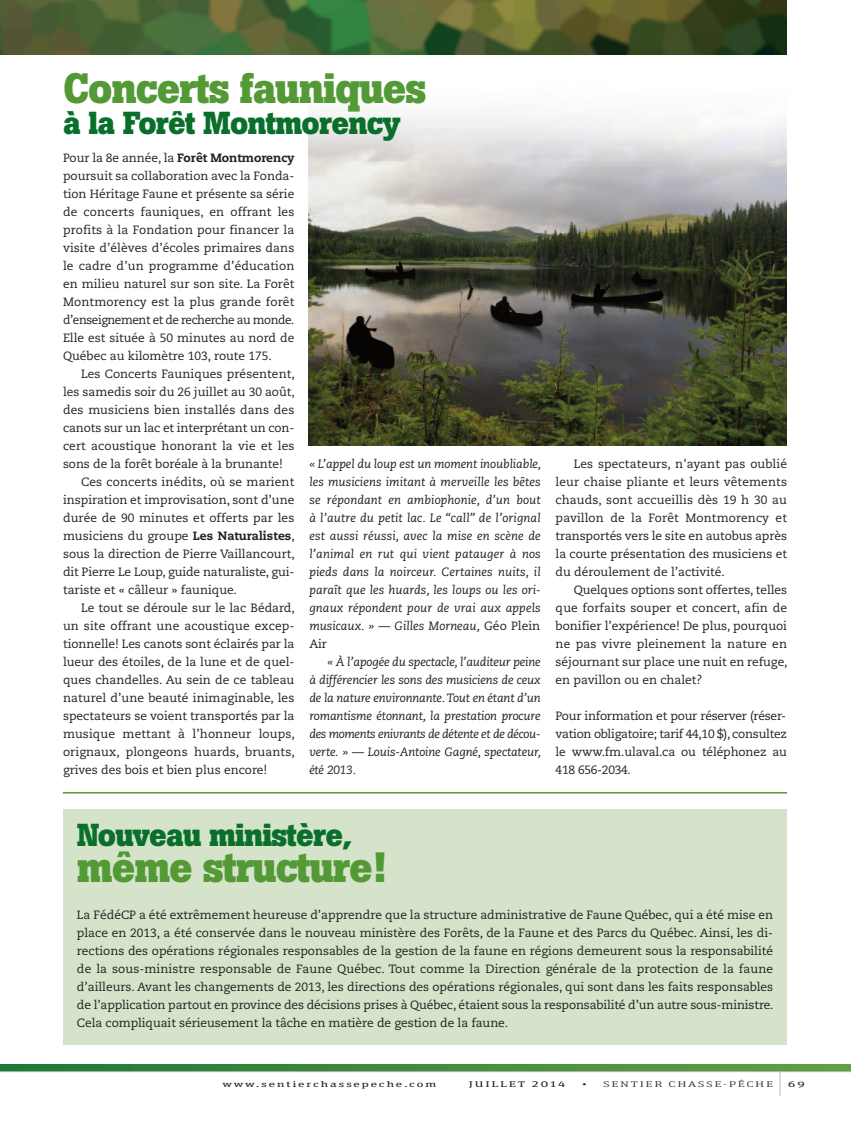
<style>
.page{position:relative;width:851px;height:1126px;background:#fff}
.page>*{position:absolute;margin:0;border:0;box-sizing:border-box;transform-origin:0 0}
.t1{font:700 42px "Boton";letter-spacing:-.025em;color:#539a36}
.t2{font:700 31.5px "Boton";letter-spacing:-.025em;color:#096f2b}
.t3{font:12px/18px "Caecilia";color:#231f20;text-align:justify}
.t4{font:italic 12px/18px "Caecilia";letter-spacing:-.01em;color:#231f20;text-align:justify}
.t5{font:8.25px "Unit Slab OT";letter-spacing:.12em;color:#231f20;scale:1.65 1}
.t6{font:300 8.25px "Unit Slab OT";letter-spacing:.12em;color:#231f20;scale:1.65 1}
.s1{font-weight:800}
.s2{font-style:normal}
.s3{font-weight:400}
</style>
<div class="page">
<img style="left:309px;top:232px;width:477px;height:213px">
<img style="left:786px;top:175px;width:1px;height:57px">
<img style="left:294px;top:54px;width:492px;height:178px">
<svg style="left:786px;top:160px;width:1px;height:15px"></svg>
<img style="left:786px;top:54px;width:1px;height:106px">
<div style="left:63px;top:808px;width:723px;height:235px;background:#d4e3ca"></div>
<img style="left:0;top:0;width:786px;height:54px">
<svg style="left:0;top:1064px;width:850px;height:7px;background:#418c3d"></svg>
<hr style="left:0;top:1071px;width:850px;height:1px;background:#bcbdc0">
<svg style="left:779px;top:1071px;width:1px;height:24px"></svg>
<hr style="left:63px;top:792px;width:724px;height:1px;background:#539a36">
<h1 class="t1" style="left:63px;top:73px;width:365px">Concerts fauniques</h1>
<h2 class="t2" style="left:63px;top:112px;width:339px">à la Forêt Montmorency</h2>
<p class="t3" style="left:63px;top:150px;width:233px">Pour la 8e année, la <span class="s1">Forêt Montmorency </span>poursuit sa collaboration avec la Fonda&shy;tion Héritage Faune et présente sa série de concerts fauniques, en offrant les profits à la Fondation pour financer la visite d’élèves d’écoles primaires dans le cadre d’un programme d’éducation en milieu naturel sur son site. La Forêt Montmorency est la plus grande forêt d’enseignement et de recherche au monde.<br>Elle est située à 50 minutes au nord de Québec au kilomètre 103, route 175.</p>
<p class="t3" style="left:81px;top:366px;width:215px">Les Concerts Fauniques présentent,</p>
<p class="t3" style="left:63px;top:384px;width:233px">les samedis soir du 26 juillet au 30 août,</p>
<p class="t3" style="left:63px;top:402px;width:233px">des musiciens bien installés dans des</p>
<p class="t3" style="left:63px;top:420px;width:233px">canots sur un lac et interprétant un con-</p>
<p class="t3" style="left:63px;top:438px;width:233px">cert acoustique honorant la vie et les</p>
<p class="t3" style="left:63px;top:456px;width:221px">sons de la forêt boréale à la brunante!</p>
<p class="t3" style="left:81px;top:474px;width:215px">Ces concerts inédits, où se marient</p>
<p class="t3" style="left:63px;top:492px;width:233px">inspiration et improvisation, sont d’une</p>
<p class="t3" style="left:63px;top:510px;width:233px">durée de 90 minutes et offerts par les</p>
<p class="t3" style="left:63px;top:528px;width:233px">musiciens du groupe <span class="s1">Les Naturalistes</span>,</p>
<p class="t3" style="left:63px;top:546px;width:233px">sous la direction de Pierre Vaillancourt,</p>
<p class="t3" style="left:63px;top:564px;width:233px">dit Pierre Le Loup, guide naturaliste, gui-</p>
<p class="t3" style="left:63px;top:582px;width:175px">tariste et « câlleur » faunique.</p>
<p class="t3" style="left:81px;top:600px;width:215px">Le tout se déroule sur le lac Bédard,</p>
<p class="t3" style="left:63px;top:618px;width:233px">un site offrant une acoustique excep-</p>
<p class="t3" style="left:63px;top:636px;width:233px">tionnelle! Les canots sont éclairés par la</p>
<p class="t3" style="left:63px;top:654px;width:233px">lueur des étoiles, de la lune et de quel-</p>
<p class="t3" style="left:63px;top:672px;width:233px">ques chandelles. Au sein de ce tableau</p>
<p class="t3" style="left:63px;top:690px;width:233px">naturel d’une beauté inimaginable, les</p>
<p class="t3" style="left:63px;top:708px;width:233px">spectateurs se voient transportés par la</p>
<p class="t3" style="left:63px;top:726px;width:233px">musique mettant à l’honneur loups,</p>
<p class="t3" style="left:63px;top:744px;width:233px">orignaux, plongeons huards, bruants,</p>
<p class="t3" style="left:63px;top:762px;width:206px">grives des bois et bien plus encore!</p>
<p class="t4" style="left:309px;top:456px;width:233px">« L’appel du loup est un moment inoubliable, les musiciens imitant à merveille les bêtes se répondant en ambiophonie, d’un bout à l’autre du petit lac. Le “call” de l’orignal est aussi réussi, avec la mise en scène de l’animal en rut qui vient patauger à nos pieds dans la noirceur. Certaines nuits, il paraît que les huards, les loups ou les ori&shy;gnaux répondent pour de vrai aux appels musicaux. » — Gilles Morneau, <span class="s2">Géo Plein Air</span></p>
<p class="t4" style="left:309px;top:654px;width:233px;text-indent:18px">« À l’apogée du spectacle, l’auditeur peine à différencier les sons des musiciens de ceux de la nature environnante.Tout en étant d’un romantisme étonnant, la prestation procure des moments enivrants de détente et de décou&shy;verte. » — Louis-Antoine Gagné, spectateur, été 2013.</p>
<p class="t3" style="left:555px;top:456px;width:233px;text-indent:18px">Les spectateurs, n'ayant pas oublié leur chaise pliante et leurs vêtements chauds, sont accueillis dès 19 h 30 au pavillon de la Forêt Montmorency et transportés vers le site en autobus après la courte présentation des musiciens et du déroulement de l’activité.</p>
<p class="t3" style="left:555px;top:582px;width:233px;text-indent:18px">Quelques options sont offertes, telles que forfaits souper et concert, afin de bonifier l’expérience! De plus, pourquoi ne pas vivre pleinement la nature en séjournant sur place une nuit en refuge, en pavillon ou en chalet?</p>
<p class="t3" style="left:555px;top:708px;width:233px">Pour information et pour réserver (réser&shy;vation obligatoire; tarif 44,10 $), consultez le www.fm.ulaval.ca ou téléphonez au 418 656-2034.</p>
<h2 class="t2" style="left:77px;top:823px;width:277px">Nouveau ministère,</h2>
<h1 class="t1" style="left:77px;top:852px;width:311px">même structure!</h1>
<p class="t3" style="left:77px;top:906px;width:698px">La FédéCP a été extrêmement heureuse d’apprendre que la structure administrative de Faune Québec, qui a été mise en place en 2013, a été conservée dans le nouveau ministère des Forêts, de la Faune et des Parcs du Québec. Ainsi, les di&shy;rections des opérations régionales responsables de la gestion de la faune en régions demeurent sous la responsabilité de la sous-ministre responsable de Faune Québec. Tout comme la Direction générale de la protection de la faune d’ailleurs. Avant les changements de 2013, les directions des opérations régionales, qui sont dans les faits responsables de l’application partout en province des décisions prises à Québec, étaient sous la responsabilité d’un autre sous-ministre.<br>Cela compliquait sérieusement la tâche en matière de gestion de la faune.</p>
<p class="t5" style="left:222px;top:1081px;width:131px">www.sentierchassepeche.com</p>
<p class="t5" style="left:468px;top:1081px;width:60px">JUILLET 2014</p>
<p class="t6" style="left:582px;top:1081px;width:117px"><span class="s3">•</span> SENTIER CHASSE-PÊCHE</p>
<p class="t5" style="left:788px;top:1081px;width:12px">69</p>
</div>
